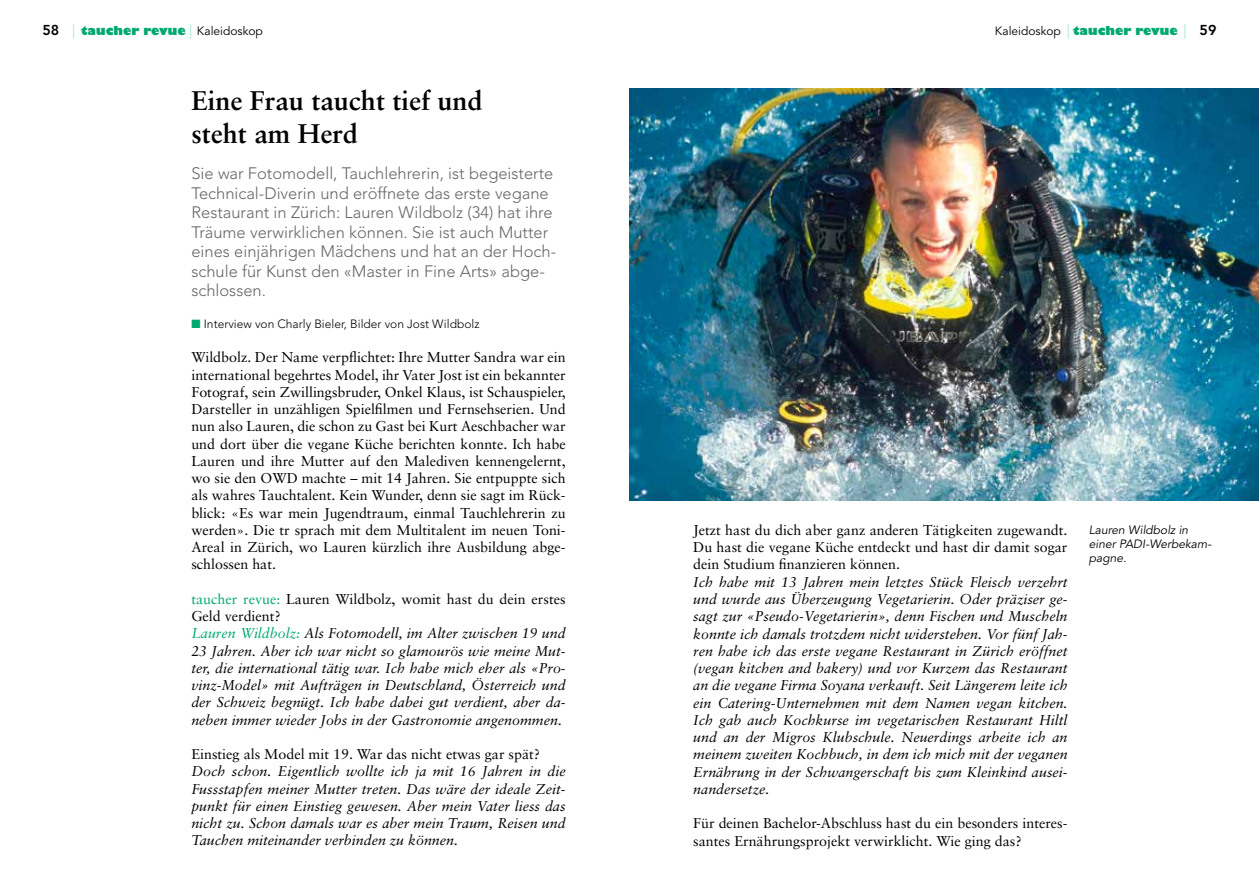
<style>
.page{position:relative;width:1259px;height:893px;background:#fff}
.page>*{position:absolute;margin:0;border:0;box-sizing:border-box;transform-origin:0 0}
.t1{font:700 27px/32.4px "Sabon";color:#000}
.t2{font:300 16.5px/19.5px "Avenir";color:#676767}
.t3{font:italic 14.25px/17.2px "Sabon";color:#000;text-align:justify}
.t4{font:14.25px/17.2px "Sabon";color:#000;text-align:justify}
.t5{font:800 12px "Gill Sans";color:#00a872}
.t6{font:300 12px "Avenir";color:#000}
.t7{font:italic 12px/14.2px "Avenir";color:#000}
.s1{font-family:"Avenir";font-size:14.25px;color:#000}
.s2{font-family:"Avenir";font-weight:400;font-size:14.25px;color:#a3e8c8}
.s3{font-family:"Avenir";font-weight:400;color:#000}
.s4{color:#00a872}
.s5{font-style:normal;color:#00a872}
.s6{font-style:normal}
</style>
<div class="page">
<img style="left:629px;top:89px;width:630px;height:411px">
<p class="t5" style="left:43px;top:23px;width:222px"><span class="s1">58</span> <span class="s2">|</span> taucher revue <span class="s2">|</span> <span class="s3">Kaleidoskop</span></p>
<p class="t5" style="left:995px;top:23px;width:223px"><span class="s3">Kaleidoskop</span> <span class="s2">|</span> taucher revue <span class="s2">|</span> <span class="s1">59</span></p>
<h1 class="t1" style="left:191px;top:84px;width:293px">Eine Frau taucht tief und steht am Herd</h1>
<p class="t2" style="left:191px;top:164px;width:366px">Sie war Fotomodell, Tauchlehrerin, ist begeisterte Technical-Diverin und eröffnete das erste vegane Restaurant in Zürich: Lauren Wildbolz (34) hat ihre Träume verwirklichen können. Sie ist auch Mutter eines einjährigen Mädchens und hat an der Hoch&shy;schule für Kunst den «Master in Fine Arts» abge&shy;schlossen.</p>
<p class="t6" style="left:191px;top:317px;width:289px"><span class="s4">■</span> Interview von Charly Bieler, Bilder von Jost Wildbolz</p>
<p class="t4" style="left:191px;top:349px;width:376px">Wildbolz. Der Name verpflichtet: Ihre Mutter Sandra war ein international begehrtes Model, ihr Vater Jost ist ein bekannter Fotograf, sein Zwillingsbruder, Onkel Klaus, ist Schauspieler, Darsteller in unzähligen Spielfilmen und Fernsehserien. Und nun also Lauren, die schon zu Gast bei Kurt Aeschbacher war und dort über die vegane Küche berichten konnte. Ich habe Lauren und ihre Mutter auf den Malediven kennengelernt, wo sie den OWD machte – mit 14 Jahren. Sie entpuppte sich als wahres Tauchtalent. Kein Wunder, denn sie sagt im Rück&shy;blick: «Es war mein Jugendtraum, einmal Tauchlehrerin zu werden». Die tr sprach mit dem Multitalent im neuen Toni-Areal in Zürich, wo Lauren kürzlich ihre Ausbildung abge&shy;schlossen hat.</p>
<p class="t3" style="left:191px;top:590px;width:376px;text-align:left"><span class="s5">taucher revue:</span> <span class="s6">Lauren Wildbolz, womit hast du dein erstes Geld verdient?<br></span><span class="s4">Lauren Wildbolz:</span> Als Fotomodell, im Alter zwischen 19 und 23 Jahren. Aber ich war nicht so glamourös wie meine Mut&shy;ter, die international tätig war. Ich habe mich eher als «Pro&shy;vinz-Model» mit Aufträgen in Deutschland, Österreich und der Schweiz begnügt. Ich habe dabei gut verdient, aber da&shy;neben immer wieder Jobs in der Gastronomie angenommen.</p>
<p class="t4" style="left:191px;top:745px;width:350px">Einstieg als Model mit 19. War das nicht etwas gar spät?</p>
<p class="t3" style="left:191px;top:763px;width:376px">Doch schon. Eigentlich wollte ich ja mit 16 Jahren in die Fussstapfen meiner Mutter treten. Das wäre der ideale Zeit&shy;punkt für einen Einstieg gewesen. Aber mein Vater liess das nicht zu. Schon damals war es aber mein Traum, Reisen und Tauchen miteinander verbinden zu können.</p>
<p class="t4" style="left:693px;top:521px;width:376px">Jetzt hast du dich aber ganz anderen Tätigkeiten zugewandt.<br>Du hast die vegane Küche entdeckt und hast dir damit sogar dein Studium finanzieren können.</p>
<p class="t3" style="left:693px;top:573px;width:376px">Ich habe mit 13 Jahren mein letztes Stück Fleisch verzehrt und wurde aus Überzeugung Vegetarierin. Oder präziser ge&shy;sagt zur «Pseudo-Vegetarierin», denn Fischen und Muscheln konnte ich damals trotzdem nicht widerstehen. Vor fünf Jah&shy;ren habe ich das erste vegane Restaurant in Zürich eröffnet (vegan kitchen and bakery) und vor Kurzem das Restaurant an die vegane Firma Soyana verkauft. Seit Längerem leite ich ein Catering-Unternehmen mit dem Namen vegan kitchen.<br>Ich gab auch Kochkurse im vegetarischen Restaurant Hiltl und an der Migros Klubschule. Neuerdings arbeite ich an meinem zweiten Kochbuch, in dem ich mich mit der veganen Ernährung in der Schwangerschaft bis zum Kleinkind ausei&shy;nandersetze.</p>
<p class="t4" style="left:693px;top:815px;width:376px">Für deinen Bachelor-Abschluss hast du ein besonders interes&shy;santes Ernährungsprojekt verwirklicht. Wie ging das?</p>
<p class="t7" style="left:1089px;top:523px;width:124px">Lauren Wildbolz in einer PADI-Werbekam&shy;pagne.</p>
</div>
